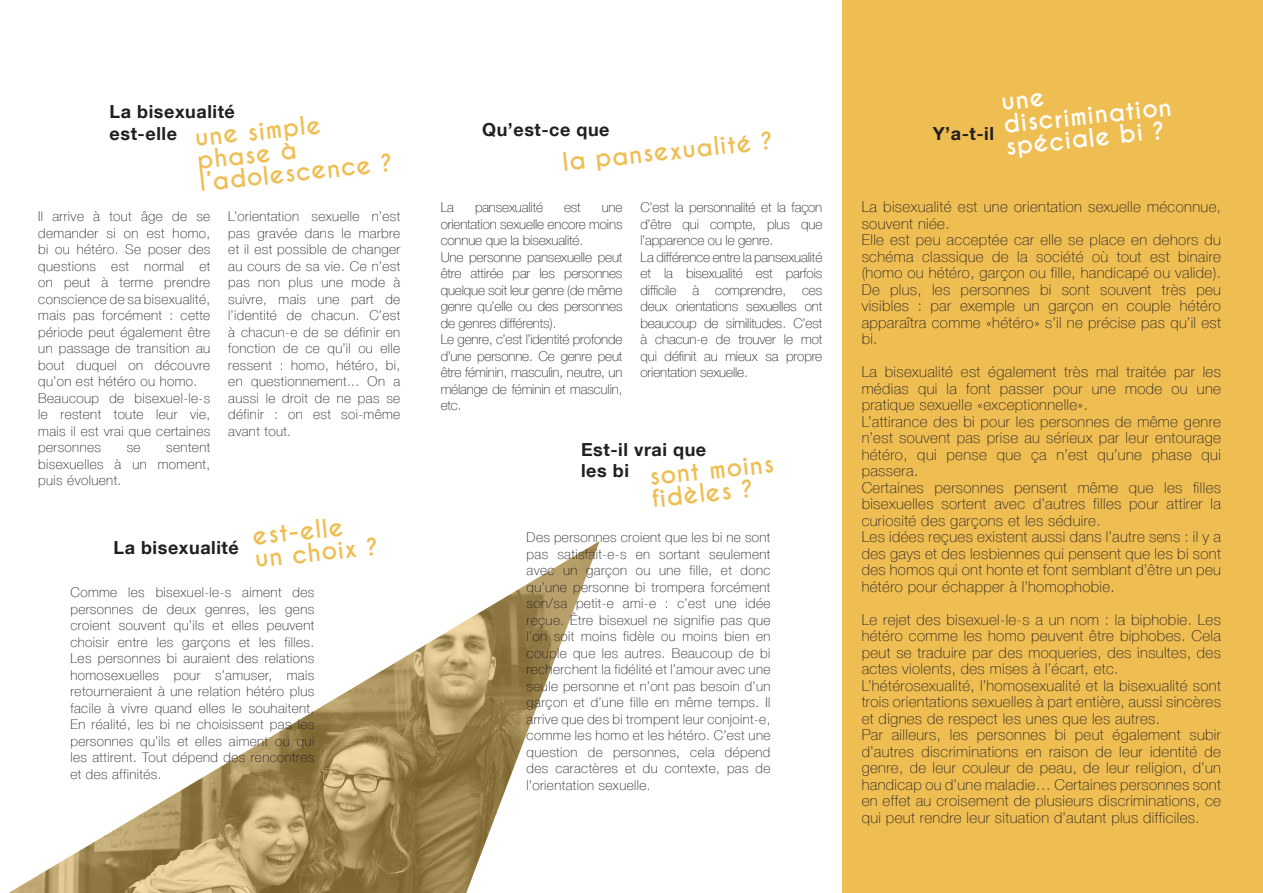
<style>
.page{position:relative;width:1263px;height:893px;background:#fff}
.page>*{position:absolute;margin:0;border:0;box-sizing:border-box;transform-origin:0 0}
.t1{font:700 24px/22.5px "Caviar Dreams";color:#efbe53}
.t2{font:700 24px/22.5px "Caviar Dreams";color:#fff}
.t3{font:700 18px/21.6px "Helvetica Neue";letter-spacing:.03em;color:#231f20}
.t4{font:100 15px/16.5px "Helvetica Neue";letter-spacing:.025em;color:#231f20;text-align:justify}
.t5{font:100 13.5px/16.5px "Helvetica Neue";letter-spacing:.03em;color:#231f20;text-align:justify}
.t6{font:100 13.5px "Helvetica Neue";letter-spacing:-.01em;color:#231f20}
</style>
<div class="page">
<img style="left:9px;top:541px;width:591px;height:352px">
<div style="left:842px;top:0;width:421px;height:893px;background:#efbe53"></div>
<p class="t3" style="left:110px;top:100px;width:127px">La bisexualité</p>
<p class="t3" style="left:110px;top:122px;width:69px">est-elle</p>
<p class="t1" style="left:194px;top:127px;width:128px;rotate:-6deg">une simple</p>
<p class="t1" style="left:196px;top:149px;width:195px;rotate:-6deg">phase à l’adolescence ?</p>
<p class="t5" style="left:38px;top:208px;width:173px">Il arrive à tout âge de se demander si on est homo, bi ou hétéro. Se poser des questions est normal et on peut à terme prendre conscience de sa bisexualité, mais pas forcément : cette période peut également être un passage de transition au bout duquel on découvre qu’on est hétéro ou homo.</p>
<p class="t5" style="left:38px;top:390px;width:174px">Beaucoup de bisexuel-le-s le restent toute leur vie, mais il est vrai que certaines personnes</p>
<p class="t5" style="left:38px;top:439px;width:173px;text-indent:128px">sentent bisexuelles à un moment, puis évoluent.</p>
<p class="t5" style="left:127px;top:439px;width:15px">se</p>
<p class="t5" style="left:228px;top:208px;width:174px">L’orientation sexuelle n’est pas gravée dans le marbre et il est possible de changer au cours de sa vie. Ce n’est pas non plus une mode à suivre, mais une part de l’identité de chacun. C’est à chacun-e de se définir en fonction de ce qu’il ou elle ressent : homo, hétéro, bi, en questionnement... On a aussi le droit de ne pas se définir : on est soi-même avant tout.</p>
<p class="t3" style="left:113px;top:536px;width:127px">La bisexualité</p>
<p class="t1" style="left:252px;top:526px;width:93px;rotate:-6deg">est-elle</p>
<p class="t1" style="left:254px;top:548px;width:125px;rotate:-6deg">un choix ?</p>
<p class="t5" style="left:70px;top:584px;width:245px">Comme les bisexuel-le-s aiment des personnes de deux genres, les gens croient souvent qu’ils et elles peuvent choisir entre les garçons et les filles.<br>Les personnes bi auraient des relations homosexuelles pour s’amuser, mais retourneraient à une relation hétéro plus facile à vivre quand elles le souhaitent.<br>En réalité, les bi ne choisissent pas les personnes qu’ils et elles aiment ou qui les attirent. Tout dépend des rencontres et des affinités.</p>
<p class="t3" style="left:482px;top:118px;width:129px">Qu’est-ce que</p>
<p class="t1" style="left:561px;top:151px;width:213px;rotate:-6deg">la pansexualité ?</p>
<p class="t5" style="left:441px;top:199px;width:15px">La</p>
<p class="t6" style="left:475px;top:199px;width:70px">pansexualité</p>
<p class="t5" style="left:564px;top:199px;width:18px">est</p>
<p class="t5" style="left:441px;top:199px;width:183px;text-indent:161px">une orientation sexuelle encore moins connue que la bisexualité.</p>
<p class="t5" style="left:441px;top:249px;width:183px">Une personne pansexuelle peut être attirée par les personnes quelque soit leur genre (de même genre qu’elle ou des personnes de genres différents).</p>
<p class="t5" style="left:441px;top:331px;width:183px">Le genre, c’est l’identité profonde d’une personne. Ce genre peut être féminin, masculin, neutre, un mélange de féminin et masculin, etc.</p>
<p class="t5" style="left:640px;top:199px;width:183px">C’est la personnalité et la façon d’être qui compte, plus que l’apparence ou le genre.</p>
<p class="t5" style="left:640px;top:249px;width:183px">La différence entre la pansexualité et la bisexualité est parfois difficile à comprendre, ces deux orientations sexuelles ont beaucoup de similitudes. C’est à chacun-e de trouver le mot qui définit au mieux sa propre orientation sexuelle.</p>
<p class="t3" style="left:581px;top:438px;width:127px">Est-il vrai que les bi</p>
<p class="t1" style="left:648px;top:465px;width:126px;rotate:-6deg">sont moins fidèles ?</p>
<p class="t5" style="left:527px;top:529px;width:245px">Des personnes croient que les bi ne sont pas satisfait-e-s en sortant seulement avec un garçon ou une fille, et donc qu’une personne bi trompera forcément son/sa petit-e ami-e : c’est une idée reçue. Être bisexuel ne signifie pas que l’on soit moins fidèle ou moins bien en couple que les autres. Beaucoup de bi recherchent la fidélité et l’amour avec une seule personne et n’ont pas besoin d’un garçon et d’une fille en même temps. Il arrive que des bi trompent leur conjoint-e, comme les homo et les hétéro. C’est une question de personnes, cela dépend des caractères et du contexte, pas de l’orientation sexuelle.</p>
<p class="t3" style="left:933px;top:123px;width:63px">Y’a-t-il</p>
<p class="t2" style="left:1000px;top:91px;width:170px;rotate:-6deg">une discrimination spéciale bi ?</p>
<p class="t4" style="left:862px;top:198px;width:361px">La bisexualité est une orientation sexuelle méconnue, souvent niée.</p>
<p class="t4" style="left:862px;top:231px;width:361px">Elle est peu acceptée car elle se place en dehors du schéma classique de la société où tout est binaire (homo ou hétéro, garçon ou fille, handicapé ou valide).</p>
<p class="t4" style="left:862px;top:281px;width:361px">De plus, les personnes bi sont souvent très peu visibles : par exemple un garçon en couple hétéro apparaîtra comme «hétéro» s’il ne précise pas qu’il est bi.</p>
<p class="t4" style="left:862px;top:363px;width:361px">La bisexualité est également très mal traitée par les médias qui la font passer pour une mode ou une pratique sexuelle «exceptionnelle».</p>
<p class="t4" style="left:862px;top:413px;width:361px">L’attirance des bi pour les personnes de même genre n’est souvent pas prise au sérieux par leur entourage hétéro, qui pense que ça n’est qu’une phase qui passera.</p>
<p class="t4" style="left:862px;top:479px;width:361px">Certaines personnes pensent même que les filles bisexuelles sortent avec d’autres filles pour attirer la curiosité des garçons et les séduire.</p>
<p class="t4" style="left:862px;top:528px;width:361px">Les idées reçues existent aussi dans l’autre sens : il y a des gays et des lesbiennes qui pensent que les bi sont des homos qui ont honte et font semblant d’être un peu hétéro pour échapper à l’homophobie.</p>
<p class="t4" style="left:862px;top:611px;width:361px">Le rejet des bisexuel-le-s a un nom : la biphobie. Les hétéro comme les homo peuvent être biphobes. Cela peut se traduire par des moqueries, des insultes, des actes violents, des mises à l’écart, etc.</p>
<p class="t4" style="left:862px;top:677px;width:361px">L’hétérosexualité, l’homosexualité et la bisexualité sont trois orientations sexuelles à part entière, aussi sincères et dignes de respect les unes que les autres.</p>
<p class="t4" style="left:862px;top:726px;width:361px">Par ailleurs, les personnes bi peut également subir d’autres discriminations en raison de leur identité de genre, de leur couleur de peau, de leur religion, d’un handicap ou d’une maladie… Certaines personnes sont en effet au croisement de plusieurs discriminations, ce qui peut rendre leur situation d’autant plus difficiles.</p>
</div>
